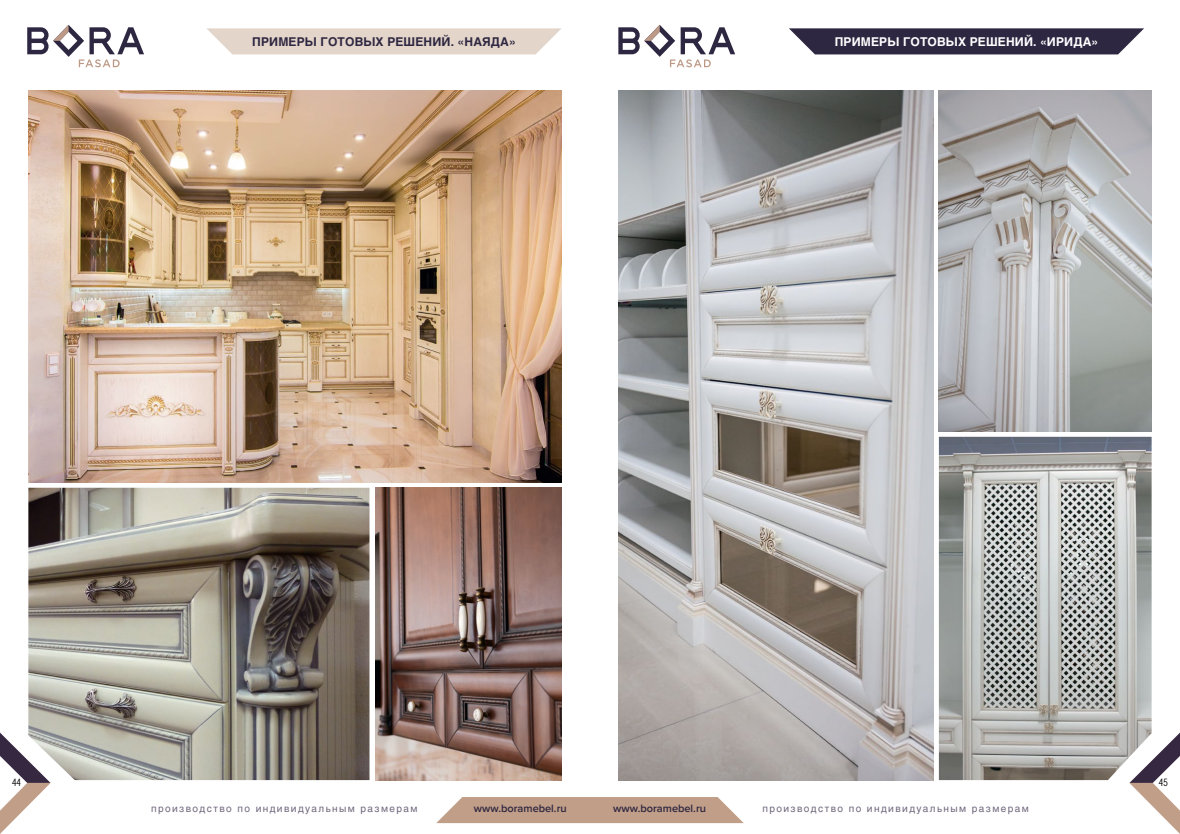
<style>
.page{position:relative;width:1180px;height:834px;background:#fff}
.page>*{position:absolute;margin:0;border:0;box-sizing:border-box;transform-origin:0 0}
.t1{font:700 12px "Helios C";letter-spacing:.01em;color:#2e2741}
.t2{font:700 12px "Helios C";letter-spacing:.01em;color:#fff}
.t3{font:600 11px "Proxima Nova";color:#2e2741}
.t4{font:10px "Helios C";letter-spacing:.14em;color:#6f667c}
.t5{font:300 10px "Helios Cond";color:#000}
</style>
<div class="page">
<svg style="left:436px;top:797px;width:307px;height:26px;background:#c6a692"></svg>
<svg style="left:27px;top:25px;width:117px;height:42px"></svg>
<svg style="left:618px;top:25px;width:117px;height:42px"></svg>
<svg style="left:0;top:732px;width:51px;height:101px"></svg>
<svg style="left:1129px;top:724px;width:50px;height:109px"></svg>
<svg style="left:207px;top:28px;width:354px;height:26px;background:#e6d8ce"></svg>
<svg style="left:789px;top:28px;width:354px;height:26px;background:#3f3850"></svg>
<img style="left:28px;top:90px;width:533px;height:392px">
<img style="left:375px;top:487px;width:186px;height:293px">
<img style="left:28px;top:487px;width:341px;height:293px">
<img style="left:618px;top:90px;width:315px;height:690px">
<img style="left:938px;top:436px;width:213px;height:344px">
<img style="left:938px;top:90px;width:213px;height:341px">
<p class="t1" style="left:252px;top:35px;width:265px">ПРИМЕРЫ ГОТОВЫХ РЕШЕНИЙ. «НАЯДА»</p>
<p class="t2" style="left:834px;top:35px;width:265px">ПРИМЕРЫ ГОТОВЫХ РЕШЕНИЙ. «ИРИДА»</p>
<p class="t5" style="left:12px;top:777px;width:10px">44</p>
<p class="t5" style="left:1158px;top:777px;width:10px">45</p>
<p class="t4" style="left:151px;top:801px;width:268px">производство по индивидуальным размерам</p>
<p class="t3" style="left:474px;top:802px;width:94px">www.boramebel.ru</p>
<p class="t3" style="left:613px;top:802px;width:94px">www.boramebel.ru</p>
<p class="t4" style="left:762px;top:801px;width:268px">производство по индивидуальным размерам</p>
</div>
